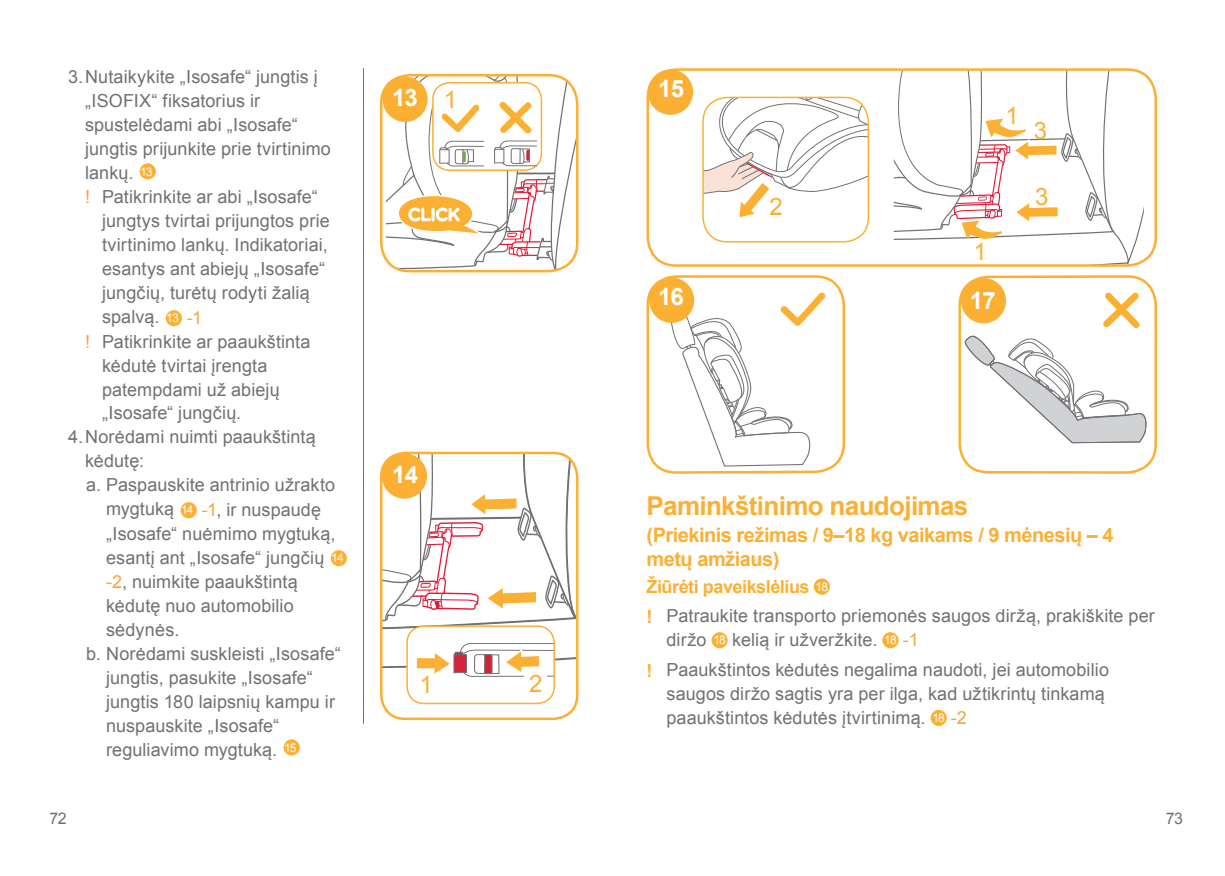
<style>
.page{position:relative;width:1225px;height:876px;background:#fff}
.page>*{position:absolute;margin:0;border:0;box-sizing:border-box;transform-origin:0 0}
.t1{font:700 26px "Arial";letter-spacing:-.025em;color:#fbb033}
.t2{font:700 24px "Arial";letter-spacing:-.035em;color:#fff}
.t3{font:24px "Arial";color:#fbb033}
.t4{font:700 20px/24px "Arial";letter-spacing:-.025em;color:#fbb033}
.t5{font:18px/29.6px "Arial";letter-spacing:.005em;color:#717074}
.t6{font:16px "Arial";color:#717074}
.s1{color:#faa63f}
.s2{font-size:12px;color:#fff}
.s3{font-weight:400;color:#fbb033}
.s4{font-weight:700;color:#fbb033}
.s5{color:#eda93a}
</style>
<div class="page">
<div style="left:140px;top:163px;width:16px;height:16px;background:#fbb033;border-radius:50%"></div>
<div style="left:166px;top:310px;width:16px;height:16px;background:#fbb033;border-radius:50%"></div>
<div style="left:181px;top:502px;width:16px;height:16px;background:#fbb033;border-radius:50%"></div>
<div style="left:331px;top:550px;width:16px;height:16px;background:#fbb033;border-radius:50%"></div>
<div style="left:283px;top:739px;width:17px;height:16px;background:#fbb033;border-radius:50%"></div>
<div style="left:380px;top:74px;width:198px;height:198px;border:2px solid #fbb033;border-radius:28px"></div>
<svg style="left:386px;top:75px;width:191px;height:196px"></svg>
<div style="left:382px;top:77px;width:45px;height:45px;background:#fbb033;border-radius:50%"></div>
<hr style="left:363px;top:68px;width:1px;height:656px;background:#717074">
<div style="left:380px;top:452px;width:198px;height:268px;border:2px solid #fbb033;border-radius:24px"></div>
<div style="left:406px;top:625px;width:149px;height:79px;border:2px solid #fbb033;border-radius:17px"></div>
<svg style="left:381px;top:453px;width:196px;height:225px"></svg>
<div style="left:525px;top:672px;width:22px;height:25px;background:#fff"></div>
<div style="left:646px;top:68px;width:511px;height:199px;border:2px solid #fbb033;border-radius:28px"></div>
<div style="left:702px;top:97px;width:167px;height:146px;border:2px solid #fbb033;border-radius:25px"></div>
<svg style="left:703px;top:97px;width:165px;height:123px"></svg>
<svg style="left:893px;top:70px;width:251px;height:195px"></svg>
<div style="left:649px;top:70px;width:43px;height:44px;background:#fbb033;border-radius:50%"></div>
<div style="left:648px;top:69px;width:45px;height:46px;border:2px solid #fbb033;border-radius:50%"></div>
<svg style="left:646px;top:275px;width:199px;height:199px"></svg>
<div style="left:649px;top:278px;width:45px;height:45px;background:#fbb033;border-radius:50%"></div>
<svg style="left:964px;top:335px;width:183px;height:109px"></svg>
<div style="left:958px;top:275px;width:199px;height:199px;border:2px solid #fbb033;border-radius:28px"></div>
<svg style="left:1103px;top:292px;width:36px;height:36px"></svg>
<div style="left:961px;top:278px;width:45px;height:45px;background:#fbb033;border-radius:50%"></div>
<div style="left:813px;top:578px;width:17px;height:17px;background:#fbb033;border-radius:50%"></div>
<div style="left:711px;top:632px;width:16px;height:16px;background:#fbb033;border-radius:50%"></div>
<div style="left:882px;top:632px;width:16px;height:16px;background:#fbb033;border-radius:50%"></div>
<div style="left:930px;top:710px;width:16px;height:16px;background:#fbb033;border-radius:50%"></div>
<p class="t5" style="left:68px;top:63px;width:251px">3.Nutaikykite „Isosafe“ jungtis į</p>
<p class="t5" style="left:85px;top:87px;width:177px">„ISOFIX“ fiksatorius ir</p>
<p class="t5" style="left:85px;top:111px;width:214px">spustelėdami abi „Isosafe“</p>
<p class="t5" style="left:85px;top:135px;width:247px">jungtis prijunkite prie tvirtinimo</p>
<p class="t5" style="left:85px;top:159px;width:69px">lankų. <sup>13</sup></p>
<p class="t5" style="left:85px;top:183px;width:234px"><span class="s1">!</span> Patikrinkite ar abi „Isosafe“</p>
<p class="t5" style="left:102px;top:207px;width:229px">jungtys tvirtai prijungtos prie</p>
<p class="t5" style="left:102px;top:231px;width:227px">tvirtinimo lankų. Indikatoriai,</p>
<p class="t5" style="left:102px;top:255px;width:225px">esantys ant abiejų „Isosafe“</p>
<p class="t5" style="left:102px;top:279px;width:209px">jungčių, turėtų rodyti žalią</p>
<p class="t5" style="left:102px;top:303px;width:102px">spalvą. <span class="s2">13</span> <span class="s1">-1</span></p>
<p class="t5" style="left:85px;top:327px;width:227px"><span class="s1">!</span> Patikrinkite ar paaukštinta</p>
<p class="t5" style="left:102px;top:351px;width:167px">kėdutė tvirtai įrengta</p>
<p class="t5" style="left:102px;top:375px;width:179px">patempdami už abiejų</p>
<p class="t5" style="left:102px;top:399px;width:141px">„Isosafe“ jungčių.</p>
<p class="t5" style="left:68px;top:423px;width:249px">4.Norėdami nuimti paaukštintą</p>
<p class="t5" style="left:85px;top:447px;width:61px">kėdutę:</p>
<p class="t5" style="left:86px;top:471px;width:250px">a. Paspauskite antrinio užrakto</p>
<p class="t5" style="left:106px;top:495px;width:217px">mygtuką <span class="s2">14</span> <span class="s1">-1</span>, ir nuspaudę</p>
<p class="t5" style="left:106px;top:519px;width:231px">„Isosafe“ nuėmimo mygtuką,</p>
<p class="t5" style="left:106px;top:543px;width:239px">esantį ant „Isosafe“ jungčių <span class="s2">14</span></p>
<p class="t5" style="left:106px;top:567px;width:193px"><span class="s1">-2</span>, nuimkite paaukštintą</p>
<p class="t5" style="left:106px;top:591px;width:189px">kėdutę nuo automobilio</p>
<p class="t5" style="left:106px;top:615px;width:75px">sėdynės.</p>
<p class="t5" style="left:86px;top:639px;width:256px">b. Norėdami suskleisti „Isosafe“</p>
<p class="t5" style="left:106px;top:663px;width:208px">jungtis, pasukite „Isosafe“</p>
<p class="t5" style="left:106px;top:687px;width:230px">jungtis 180 laipsnių kampu ir</p>
<p class="t5" style="left:106px;top:711px;width:175px">nuspauskite „Isosafe“</p>
<p class="t5" style="left:106px;top:735px;width:192px">reguliavimo mygtuką. <sup>15</sup></p>
<h2 class="t2" style="left:392px;top:82px;width:67px">13 <span class="s3">1</span></h2>
<h2 class="t2" style="left:392px;top:458px;width:27px">14</h2>
<h2 class="t3" style="left:420px;top:669px;width:15px">1</h2>
<h2 class="t3" style="left:529px;top:668px;width:15px">2</h2>
<h2 class="t2" style="left:658px;top:73px;width:27px">15</h2>
<h2 class="t3" style="left:1005px;top:100px;width:15px">1</h2>
<h2 class="t3" style="left:769px;top:191px;width:15px">2</h2>
<h2 class="t3" style="left:973px;top:235px;width:15px">1</h2>
<h2 class="t2" style="left:658px;top:281px;width:27px">16</h2>
<h2 class="t2" style="left:970px;top:285px;width:27px">17</h2>
<h2 class="t3" style="left:1033px;top:115px;width:15px">3</h2>
<h2 class="t3" style="left:1035px;top:181px;width:15px">3</h2>
<h1 class="t1" style="left:646px;top:489px;width:323px">Paminkštinimo naudojimas</h1>
<p class="t4" style="left:646px;top:523px;width:469px">(Priekinis režimas / 9–18 kg vaikams / 9 mėnesių – 4 metų amžiaus)</p>
<p class="t5" style="left:646px;top:572px;width:510px"><span class="s4">Žiūrėti paveikslėlius</span> <span class="s2">18<br></span><span class="s4">!</span> Patraukite transporto priemonės saugos diržą, prakiškite per</p>
<p class="t5" style="left:646px;top:625px;width:464px;text-indent:20px">diržo <span class="s2">18</span> kelią ir užveržkite. <span class="s2">18</span> <span class="s5">-1<br></span><span class="s4">!</span> Paaukštintos kėdutės negalima naudoti, jei automobilio</p>
<p class="t5" style="left:666px;top:682px;width:440px;line-height:24px">saugos diržo sagtis yra per ilga, kad užtikrintų tinkamą paaukštintos kėdutės įtvirtinimą. <span class="s2">18</span> <span class="s5">-2</span></p>
<p class="t6" style="left:49px;top:807px;width:19px">72</p>
<p class="t6" style="left:1165px;top:807px;width:19px">73</p>
</div>
